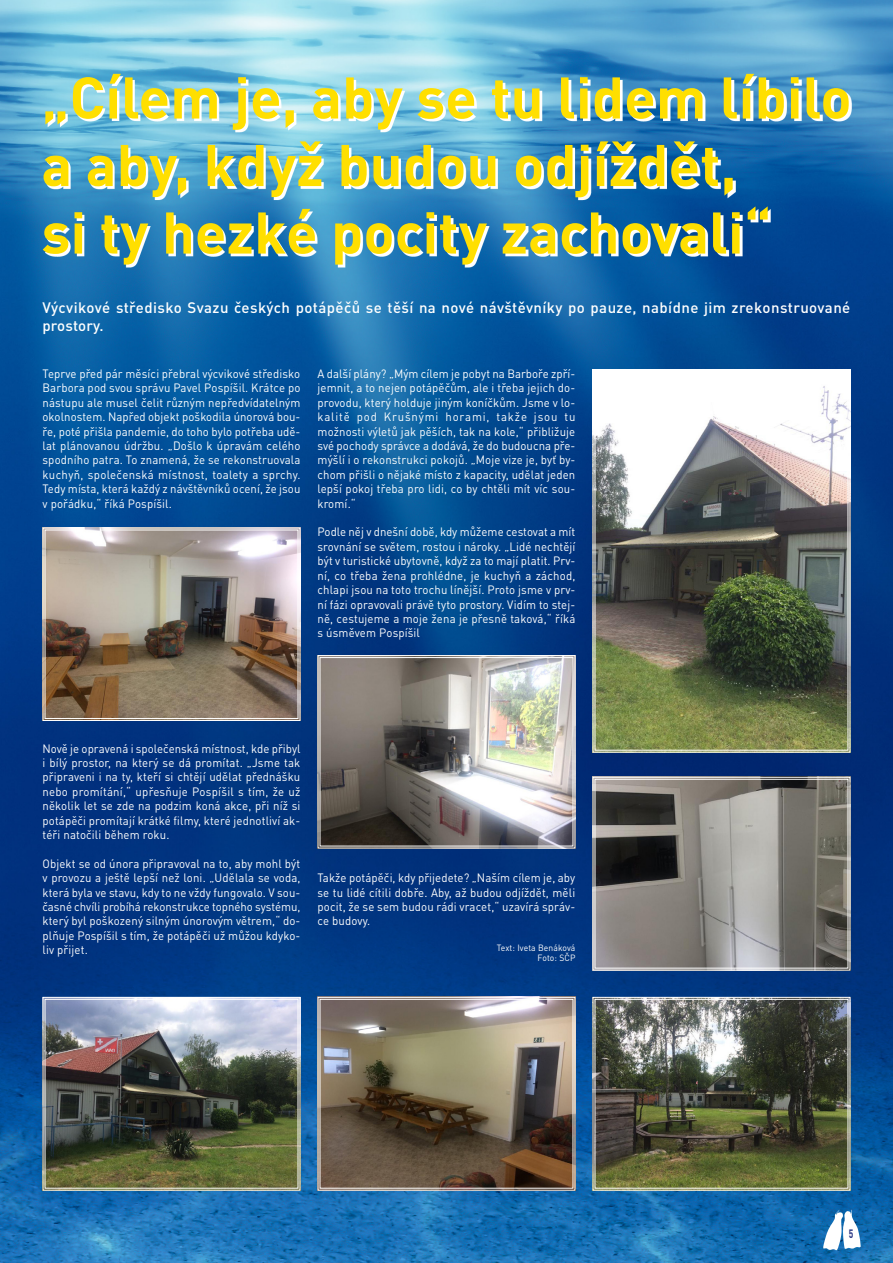
<style>
.page{position:relative;width:893px;height:1263px;background:#fff}
.page>*{position:absolute;margin:0;border:0;box-sizing:border-box;transform-origin:0 0}
.t1{font:700 57.75px/67.5px "DIN Pro";color:#ffdf00}
.t2{font:500 15px/18px "DIN Pro";letter-spacing:.03em;color:#fff}
.t3{font:12px/14.4px "DIN Pro Regular 2";letter-spacing:.01em;color:#fff;text-align:justify;scale:.95 1}
.t4{font:700 12px "DIN Pro";color:#283583;scale:.7 1}
.t5{font:9px/10.8px "DIN Pro Regular 2";letter-spacing:.01em;color:#fff;text-align:right;scale:.95 1}
</style>
<div class="page">
<img style="left:0;top:0;width:893px;height:1263px">
<svg style="left:823px;top:1209px;width:38px;height:41px"></svg>
<img style="left:592px;top:369px;width:259px;height:384px">
<div style="left:594px;top:372px;width:254px;height:379px;border:1px solid #fff"></div>
<img style="left:42px;top:527px;width:259px;height:194px">
<div style="left:45px;top:529px;width:253px;height:190px;border:1px solid #fff"></div>
<img style="left:42px;top:996px;width:259px;height:195px">
<div style="left:45px;top:999px;width:253px;height:190px;border:1px solid #fff"></div>
<img style="left:317px;top:654px;width:259px;height:195px">
<div style="left:319px;top:657px;width:254px;height:189px;border:1px solid #fff"></div>
<img style="left:317px;top:996px;width:259px;height:195px">
<div style="left:319px;top:999px;width:254px;height:190px;border:1px solid #fff"></div>
<svg style="left:592px;top:776px;width:259px;height:195px;background:#7f7c77"></svg>
<div style="left:594px;top:779px;width:254px;height:190px;border:1px solid #fff"></div>
<img style="left:592px;top:996px;width:259px;height:195px">
<div style="left:594px;top:999px;width:254px;height:190px;border:1px solid #fff"></div>
<svg style="left:46px;top:76px;width:806px;height:191px"></svg>
<h1 class="t1" style="left:41px;top:62px;width:812px">„Cílem je, aby se tu lidem líbilo a aby, když budou odjíždět,<br>si ty hezké pocity zachovali“</h1>
<p class="t2" style="left:43px;top:298px;width:809px">Výcvikové středisko Svazu českých potápěčů se těší na nové návštěvníky po pauze, nabídne jim zrekonstruované prostory.</p>
<p class="t3" style="left:43px;top:366px;width:273px">Teprve před pár měsíci přebral výcvikové středisko Barbora pod svou správu Pavel Pospíšil. Krátce po nástupu ale musel čelit různým nepředvídatelným okolnostem. Napřed objekt poškodila únorová bou&shy;ře, poté přišla pandemie, do toho bylo potřeba udě&shy;lat plánovanou údržbu. „Došlo k úpravám celého spodního patra. To znamená, že se rekonstruovala kuchyň, společenská místnost, toalety a sprchy.<br>Tedy místa, která každý z návštěvníků ocení, že jsou v pořádku,“ říká Pospíšil.</p>
<p class="t3" style="left:317px;top:366px;width:273px">A další plány? „Mým cílem je pobyt na Barboře zpří&shy;jemnit, a to nejen potápěčům, ale i třeba jejich do&shy;provodu, který holduje jiným koníčkům. Jsme v lo&shy;kalitě pod Krušnými horami, takže jsou tu možnosti výletů jak pěších, tak na kole,“ přibližuje své pochody správce a dodává, že do budoucna pře&shy;mýšlí i o rekonstrukci pokojů. „Moje vize je, byť by&shy;chom přišli o nějaké místo z kapacity, udělat jeden lepší pokoj třeba pro lidi, co by chtěli mít víc sou&shy;kromí.“</p>
<p class="t3" style="left:317px;top:525px;width:273px">Podle něj v dnešní době, kdy můžeme cestovat a mít srovnání se světem, rostou i nároky. „Lidé nechtějí být v turistické ubytovně, když za to mají platit. Prv&shy;ní, co třeba žena prohlédne, je kuchyň a záchod, chlapi jsou na toto trochu línější. Proto jsme v prv&shy;ní fázi opravovali právě tyto prostory. Vidím to stej&shy;ně, cestujeme a moje žena je přesně taková,“ říká s úsměvem Pospíšil</p>
<p class="t3" style="left:43px;top:741px;width:273px">Nově je opravená i společenská místnost, kde přibyl i bílý prostor, na který se dá promítat. „Jsme tak připraveni i na ty, kteří si chtějí udělat přednášku nebo promítání,“ upřesňuje Pospíšil s tím, že už několik let se zde na podzim koná akce, při níž si potápěči promítají krátké filmy, které jednotliví ak&shy;téři natočili během roku.</p>
<p class="t3" style="left:43px;top:856px;width:273px">Objekt se od února připravoval na to, aby mohl být v provozu a ještě lepší než loni. „Udělala se voda, která byla ve stavu, kdy to ne vždy fungovalo. V sou&shy;časné chvíli probíhá rekonstrukce topného systému, který byl poškozený silným únorovým větrem,“ do&shy;plňuje Pospíšil s tím, že potápěči už můžou kdyko&shy;liv přijet.</p>
<p class="t3" style="left:317px;top:870px;width:273px">Takže potápěči, kdy přijedete? „Naším cílem je, aby se tu lidé cítili dobře. Aby, až budou odjíždět, měli pocit, že se sem budou rádi vracet,“ uzavírá správ&shy;ce budovy.</p>
<p class="t5" style="left:497px;top:942px;width:84px">Text: Iveta Benáková<br>Foto: SČP</p>
<p class="t4" style="left:849px;top:1225px;width:8px">5</p>
</div>
